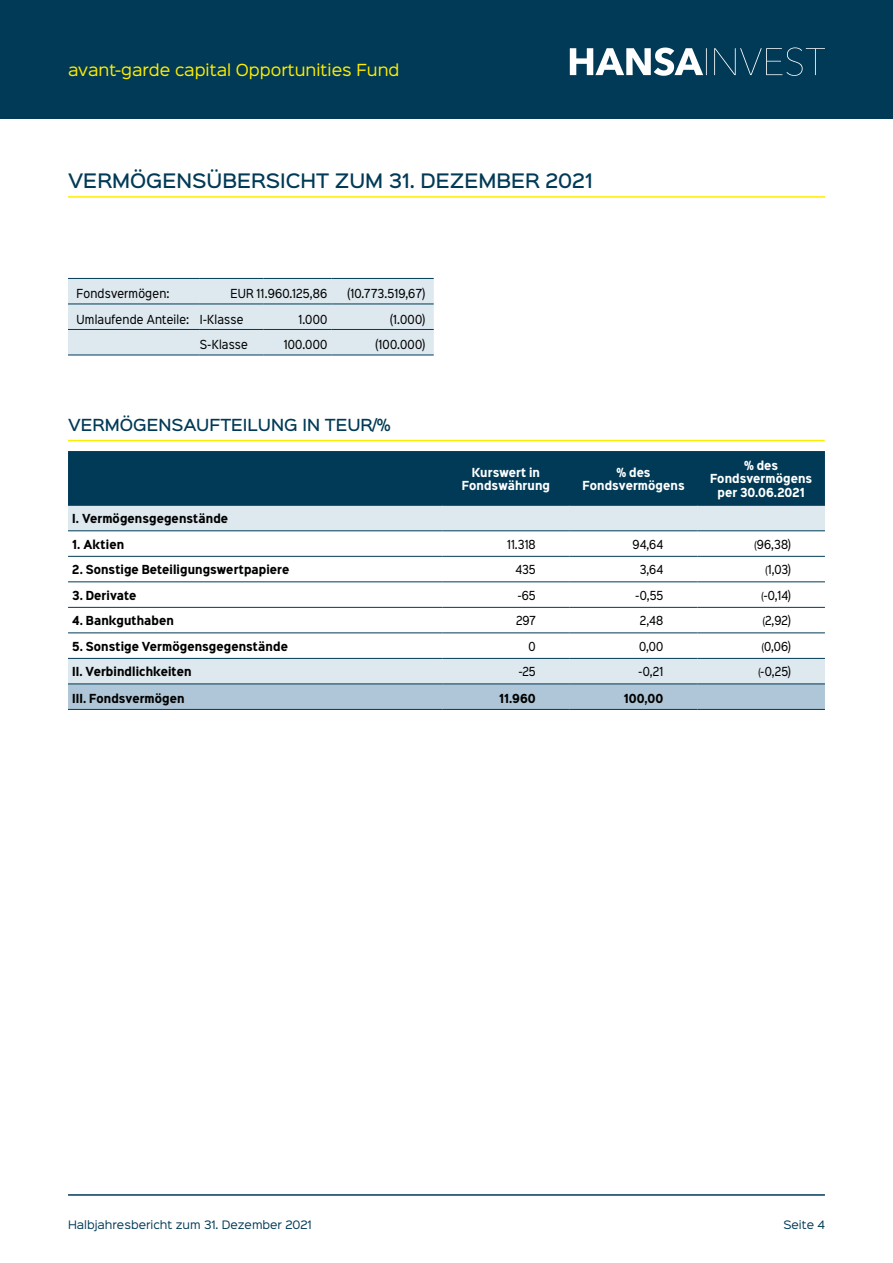
<style>
.page{position:relative;width:893px;height:1263px;background:#fff}
.page>*{position:absolute;margin:0;border:0;box-sizing:border-box;transform-origin:0 0}
.t1{font:500 18px "Sinkin Sans 500";color:#003a56}
.t2{font:15px "Sinkin Sans 400";color:#ffed00}
.t3{font:500 15px "Sinkin Sans 500";color:#003a56}
.t4{font:11.25px "Sinkin Sans Narrow W01 400 Rg";letter-spacing:.015em;color:#000}
.t5{font:700 11.25px "Sinkin Sans Narrow W01 700";letter-spacing:.01em;color:#000}
.t6{font:700 11.25px/13.5px "Sinkin Sans Narrow W01 700";letter-spacing:.005em;color:#fff;text-align:center}
.t7{font:10.5px "Sinkin Sans 400";color:#003a56}
.s1{font-size:9px}
</style>
<div class="page">
<div style="left:0;top:0;width:893px;height:119px;background:#003a56"></div>
<svg style="left:570px;top:47px;width:255px;height:29px"></svg>
<hr style="left:68px;top:1194px;width:757px;height:2px;background:#003a56">
<hr style="left:68px;top:196px;width:757px;height:2px;background:#ffed00">
<div style="left:68px;top:451px;width:757px;height:54px;background:#003a56"></div>
<svg style="left:68px;top:506px;width:757px;height:177px"></svg>
<svg style="left:68px;top:684px;width:757px;height:25px;background:#aac3d4"></svg>
<hr style="left:68px;top:505px;width:374px;height:1px;background:#003a56">
<hr style="left:442px;top:505px;width:128px;height:1px;background:#003a56">
<hr style="left:570px;top:505px;width:127px;height:1px;background:#003a56">
<hr style="left:697px;top:505px;width:128px;height:1px;background:#003a56">
<hr style="left:68px;top:556px;width:374px;height:1px;background:#003a56">
<hr style="left:442px;top:556px;width:128px;height:1px;background:#003a56">
<hr style="left:570px;top:556px;width:127px;height:1px;background:#003a56">
<hr style="left:697px;top:556px;width:128px;height:1px;background:#003a56">
<hr style="left:442px;top:530px;width:128px;height:1px;background:#003a56">
<hr style="left:570px;top:530px;width:127px;height:1px;background:#003a56">
<hr style="left:697px;top:530px;width:128px;height:1px;background:#003a56">
<hr style="left:442px;top:581px;width:128px;height:1px;background:#003a56">
<hr style="left:570px;top:581px;width:127px;height:1px;background:#003a56">
<hr style="left:697px;top:581px;width:128px;height:1px;background:#003a56">
<hr style="left:442px;top:607px;width:128px;height:1px;background:#003a56">
<hr style="left:570px;top:607px;width:127px;height:1px;background:#003a56">
<hr style="left:697px;top:607px;width:128px;height:1px;background:#003a56">
<hr style="left:442px;top:632px;width:128px;height:1px;background:#003a56">
<hr style="left:570px;top:632px;width:127px;height:1px;background:#003a56">
<hr style="left:697px;top:632px;width:128px;height:1px;background:#003a56">
<hr style="left:442px;top:658px;width:128px;height:1px;background:#003a56">
<hr style="left:570px;top:658px;width:127px;height:1px;background:#003a56">
<hr style="left:697px;top:658px;width:128px;height:1px;background:#003a56">
<hr style="left:68px;top:530px;width:374px;height:1px;background:#003a56">
<hr style="left:68px;top:581px;width:374px;height:1px;background:#003a56">
<hr style="left:68px;top:607px;width:374px;height:1px;background:#003a56">
<hr style="left:68px;top:632px;width:374px;height:1px;background:#003a56">
<hr style="left:68px;top:658px;width:374px;height:1px;background:#003a56">
<hr style="left:68px;top:683px;width:374px;height:1px;background:#003a56">
<hr style="left:442px;top:683px;width:128px;height:1px;background:#003a56">
<hr style="left:570px;top:683px;width:127px;height:1px;background:#003a56">
<hr style="left:697px;top:683px;width:128px;height:1px;background:#003a56">
<hr style="left:68px;top:709px;width:374px;height:1px;background:#003a56">
<hr style="left:442px;top:709px;width:128px;height:1px;background:#003a56">
<hr style="left:570px;top:709px;width:127px;height:1px;background:#003a56">
<hr style="left:697px;top:709px;width:128px;height:1px;background:#003a56">
<hr style="left:68px;top:440px;width:757px;height:1px;background:#ffed00">
<div style="left:68px;top:279px;width:366px;height:76px;background:#dde8ef"></div>
<hr style="left:68px;top:304px;width:132px;height:1px;background:#003a56">
<hr style="left:332px;top:304px;width:102px;height:1px;background:#003a56">
<hr style="left:68px;top:278px;width:132px;height:1px;background:#003a56">
<hr style="left:68px;top:329px;width:132px;height:1px;background:#003a56">
<hr style="left:68px;top:355px;width:132px;height:1px;background:#003a56">
<hr style="left:332px;top:278px;width:102px;height:1px;background:#003a56">
<hr style="left:200px;top:329px;width:64px;height:1px;background:#003a56">
<hr style="left:264px;top:329px;width:68px;height:1px;background:#003a56">
<hr style="left:332px;top:329px;width:102px;height:1px;background:#003a56">
<hr style="left:200px;top:355px;width:64px;height:1px;background:#003a56">
<hr style="left:264px;top:355px;width:68px;height:1px;background:#003a56">
<hr style="left:332px;top:355px;width:102px;height:1px;background:#003a56">
<hr style="left:200px;top:278px;width:64px;height:1px;background:#003a56">
<hr style="left:264px;top:278px;width:68px;height:1px;background:#003a56">
<hr style="left:200px;top:304px;width:64px;height:1px;background:#003a56">
<hr style="left:264px;top:304px;width:68px;height:1px;background:#003a56">
<h2 class="t2" style="left:68px;top:57px;width:333px">avant-garde capital Opportunities Fund</h2>
<h1 class="t1" style="left:68px;top:165px;width:384px">VERMÖGENSÜBERSICHT ZUM 31. DEZEMBER</h1>
<h1 class="t1" style="left:546px;top:165px;width:49px">2021</h1>
<p class="t4" style="left:77px;top:286px;width:94px">Fondsvermögen:</p>
<p class="t4" style="left:230px;top:286px;width:98px">EUR 11.960.125,86</p>
<p class="t4" style="left:347px;top:286px;width:79px">(10.773.519,67)</p>
<p class="t4" style="left:77px;top:311px;width:168px">Umlaufende Anteile: I-Klasse</p>
<p class="t4" style="left:298px;top:311px;width:31px">1.000</p>
<p class="t4" style="left:390px;top:311px;width:37px">(1.000)</p>
<p class="t4" style="left:200px;top:337px;width:50px">S-Klasse</p>
<p class="t4" style="left:284px;top:337px;width:45px">100.000</p>
<p class="t4" style="left:375px;top:337px;width:51px">(100.000)</p>
<h2 class="t3" style="left:68px;top:412px;width:324px">VERMÖGENSAUFTEILUNG IN TEUR/%</h2>
<p class="t6" style="left:462px;top:465px;width:90px">Kurswert in<br>Fondswährung</p>
<p class="t6" style="left:583px;top:465px;width:104px">% des<br>Fondsvermögens</p>
<p class="t6" style="left:710px;top:458px;width:104px">% des<br>Fondsvermögens per 30.06.2021</p>
<p class="t5" style="left:72px;top:510px;width:157px">I. Vermögensgegenstände</p>
<p class="t5" style="left:72px;top:536px;width:53px">1. Aktien</p>
<p class="t4" style="left:507px;top:536px;width:30px">11.318</p>
<p class="t4" style="left:632px;top:536px;width:32px">94,64</p>
<p class="t4" style="left:755px;top:536px;width:38px"><span class="s1">(</span>96,38)</p>
<p class="t5" style="left:72px;top:562px;width:219px">2. Sonstige Beteiligungswertpapiere</p>
<p class="t4" style="left:515px;top:562px;width:22px">435</p>
<p class="t4" style="left:640px;top:562px;width:25px">3,64</p>
<p class="t4" style="left:765px;top:562px;width:27px"><span class="s1">(</span>1,03)</p>
<p class="t5" style="left:72px;top:587px;width:66px">3. Derivate</p>
<p class="t4" style="left:518px;top:587px;width:20px">-65</p>
<p class="t4" style="left:636px;top:587px;width:29px">-0,55</p>
<p class="t4" style="left:761px;top:587px;width:31px"><span class="s1">(</span>-0,14)</p>
<p class="t5" style="left:72px;top:613px;width:103px">4. Bankguthaben</p>
<p class="t4" style="left:516px;top:613px;width:21px">297</p>
<p class="t4" style="left:640px;top:613px;width:25px">2,48</p>
<p class="t4" style="left:763px;top:613px;width:30px"><span class="s1">(</span>2,92)</p>
<p class="t5" style="left:72px;top:638px;width:217px">5. Sonstige Vermögensgegenstände</p>
<p class="t4" style="left:529px;top:638px;width:9px">0</p>
<p class="t4" style="left:639px;top:638px;width:26px">0,00</p>
<p class="t4" style="left:762px;top:638px;width:31px"><span class="s1">(</span>0,06)</p>
<p class="t5" style="left:72px;top:664px;width:121px">II. Verbindlichkeiten</p>
<p class="t4" style="left:519px;top:664px;width:19px">-25</p>
<p class="t4" style="left:639px;top:664px;width:26px">-0,21</p>
<p class="t4" style="left:758px;top:664px;width:34px"><span class="s1">(</span>-0,25)</p>
<p class="t5" style="left:72px;top:690px;width:114px">III. Fondsvermögen</p>
<p class="t5" style="left:499px;top:690px;width:38px">11.960</p>
<p class="t5" style="left:624px;top:690px;width:41px">100,00</p>
<p class="t7" style="left:68px;top:1216px;width:245px">Halbjahresbericht zum 31. Dezember 2021</p>
<p class="t7" style="left:783px;top:1216px;width:43px">Seite 4</p>
</div>
